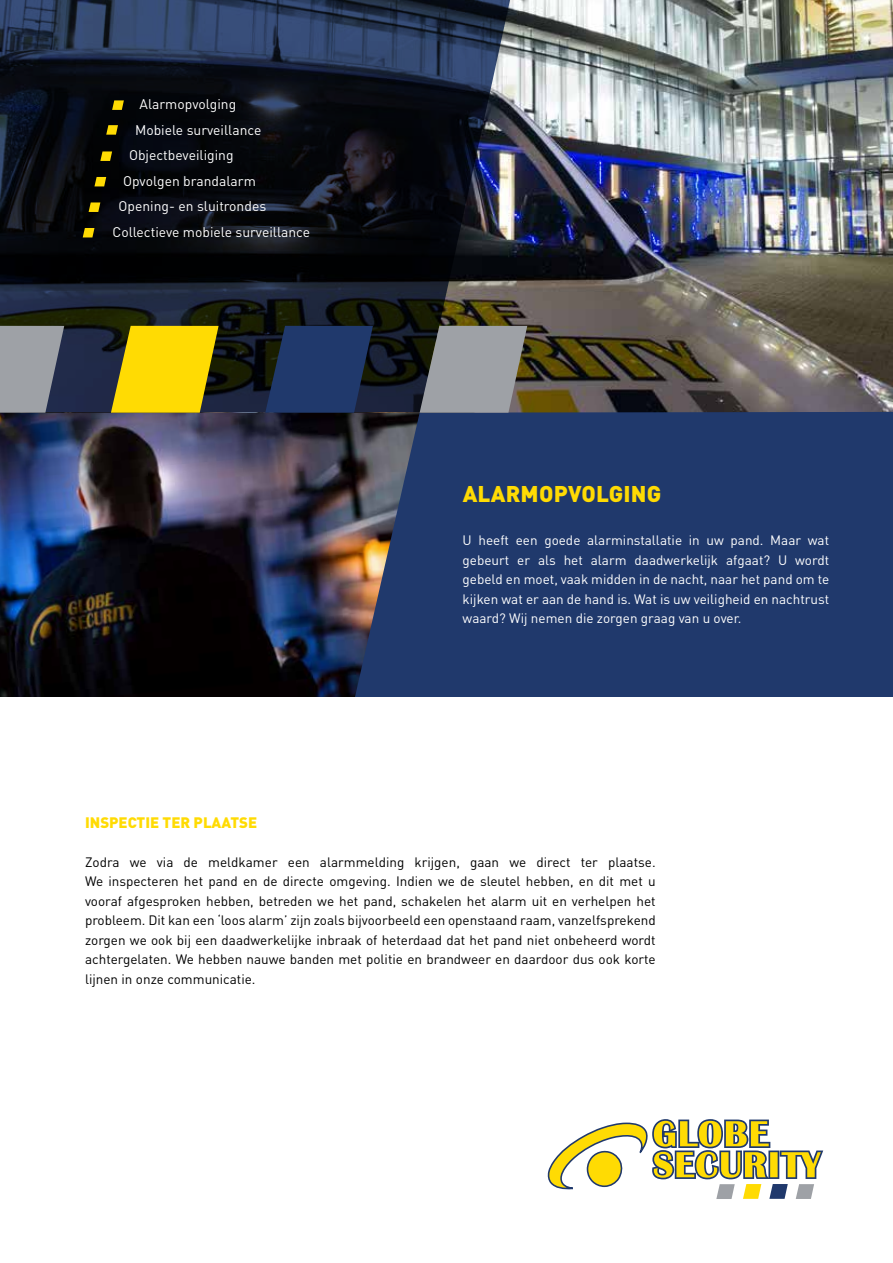
<style>
.page{position:relative;width:893px;height:1263px;background:#fff}
.page>*{position:absolute;margin:0;border:0;box-sizing:border-box;transform-origin:0 0}
.t1{font:900 22.5px "DIN Pro";letter-spacing:.01em;color:#ffdb03}
.t2{font:900 15px "DIN Pro";color:#ffdb03}
.t3{font:13.8px "DIN Pro";color:#fff}
.t4{font:13.5px/19.5px "DIN Pro";color:#000;text-align:justify}
.t5{font:13.5px/19.5px "DIN Pro";color:#fff;text-align:justify}
</style>
<div class="page">
<img style="left:550px;top:0;width:343px;height:412px">
<svg style="left:0;top:0;width:550px;height:413px;background:#1c212c"></svg>
<img style="left:0;top:413px;width:288px;height:284px">
<svg style="left:288px;top:412px;width:605px;height:285px;background:#263a66"></svg>
<svg style="left:265px;top:326px;width:108px;height:87px;background:#1d335c"></svg>
<svg style="left:420px;top:326px;width:107px;height:87px;background:#8b8d8e"></svg>
<svg style="left:111px;top:326px;width:108px;height:87px;background:#d4b809"></svg>
<svg style="left:0;top:326px;width:64px;height:87px;background:#8b8f98"></svg>
<svg style="left:112px;top:100px;width:12px;height:10px"></svg>
<svg style="left:106px;top:125px;width:12px;height:10px"></svg>
<svg style="left:100px;top:151px;width:12px;height:10px"></svg>
<svg style="left:94px;top:177px;width:12px;height:9px"></svg>
<svg style="left:89px;top:202px;width:11px;height:10px"></svg>
<svg style="left:83px;top:228px;width:11px;height:9px"></svg>
<svg style="left:547px;top:1119px;width:276px;height:80px"></svg>
<p class="t3" style="left:140px;top:95px;width:98px">Alarmopvolging</p>
<p class="t3" style="left:135px;top:120px;width:128px">Mobiele surveillance</p>
<p class="t3" style="left:129px;top:146px;width:106px">Objectbeveiliging</p>
<p class="t3" style="left:123px;top:171px;width:134px">Opvolgen brandalarm</p>
<p class="t3" style="left:119px;top:197px;width:149px">Opening- en sluitrondes</p>
<p class="t3" style="left:113px;top:222px;width:199px">Collectieve mobiele surveillance</p>
<h1 class="t1" style="left:463px;top:478px;width:200px">ALARMOPVOLGING</h1>
<p class="t5" style="left:463px;top:530px;width:368px">U heeft een goede alarminstallatie in uw pand. Maar wat gebeurt er als het alarm daadwerkelijk afgaat? U wordt gebeld en moet, vaak midden in de nacht, naar het pand om te kijken wat er aan de hand is. Wat is uw veiligheid en nachtrust waard? Wij nemen die zorgen graag van u over.</p>
<p class="t2" style="left:85px;top:812px;width:174px">INSPECTIE TER PLAATSE</p>
<p class="t4" style="left:85px;top:852px;width:572px">Zodra we via de meldkamer een alarmmelding krijgen, gaan we direct ter plaatse.<br>We inspecteren het pand en de directe omgeving. Indien we de sleutel hebben, en dit met u vooraf afgesproken hebben, betreden we het pand, schakelen het alarm uit en verhelpen het probleem. Dit kan een ‘loos alarm’ zijn zoals bijvoorbeeld een openstaand raam, vanzelfsprekend zorgen we ook bij een daadwerkelijke inbraak of heterdaad dat het pand niet onbeheerd wordt achtergelaten. We hebben nauwe banden met politie en brandweer en daardoor dus ook korte lijnen in onze communicatie.</p>
</div>
